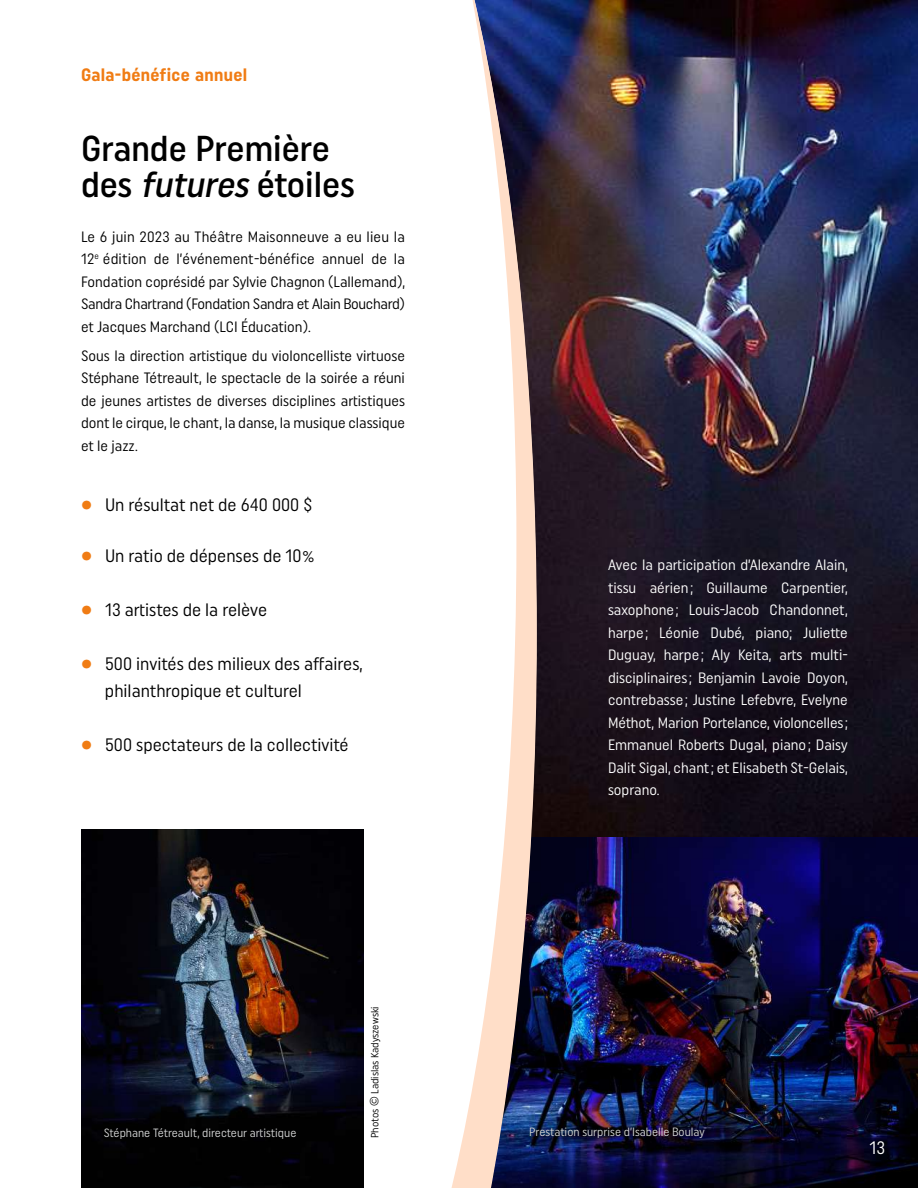
<style>
.page{position:relative;width:918px;height:1188px;background:#fff}
.page>*{position:absolute;margin:0;border:0;box-sizing:border-box;transform-origin:0 0}
.t1{font:500 condensed 36px/36px "Uniform";color:#000}
.t2{font:condensed 18px/27px "Uniform";color:#000}
.t3{font:700 condensed 18px "Uniform";letter-spacing:.02em;color:#f07c14}
.t4{font:condensed 18px "Uniform";color:#fff}
.t5{font:condensed 15px/22.5px "Uniform";color:#000;text-align:justify}
.t6{font:condensed 15px/22.5px "Uniform";color:#fff;text-align:justify}
.t7{font:condensed 12px "Uniform";color:#d4d5d5}
.t8{font:condensed 10.5px "Uniform";color:#000}
.s1{font-style:italic}
.s2{font-weight:900;font-size:28.5px;color:#f07c14}
.s3{font-size:12px}
</style>
<div class="page">
<img style="left:537px;top:0;width:381px;height:837px">
<img style="left:537px;top:837px;width:381px;height:351px">
<svg style="left:516px;top:0;width:21px;height:1188px;background:#82757d"></svg>
<svg style="left:451px;top:0;width:65px;height:1188px"></svg>
<img style="left:81px;top:829px;width:283px;height:359px">
<p class="t3" style="left:81px;top:64px;width:168px">Gala-bénéfice annuel</p>
<h1 class="t1" style="left:81px;top:129px;width:275px">Grande Première des <span class="s1">futures</span> étoiles</h1>
<p class="t5" style="left:81px;top:225px;width:326px">Le 6 juin 2023 au Théâtre Maisonneuve a eu lieu la 12<sup>e</sup> édition de l’événement-bénéfice annuel de la Fondation coprésidé par Sylvie Chagnon (Lallemand), Sandra Chartrand (Fondation Sandra et Alain Bouchard) et Jacques Marchand (LCI Éducation).</p>
<p class="t5" style="left:81px;top:344px;width:326px">Sous la direction artistique du violoncelliste virtuose Stéphane Tétreault, le spectacle de la soirée a réuni de jeunes artistes de diverses disciplines artistiques dont le cirque, le chant, la danse, la musique classique et le jazz.</p>
<p class="t2" style="left:81px;top:491px;width:233px"><span class="s2">•</span> Un résultat net de 640 000 $</p>
<p class="t2" style="left:81px;top:542px;width:235px"><span class="s2">•</span> Un ratio de dépenses de 10%</p>
<p class="t2" style="left:81px;top:596px;width:188px"><span class="s2">•</span> 13 artistes de la relève</p>
<p class="t2" style="left:105px;top:650px;width:259px;text-indent:-24px"><span class="s2">•</span> 500 invités des milieux des affaires, philanthropique et culturel</p>
<p class="t2" style="left:81px;top:731px;width:269px"><span class="s2">•</span> 500 spectateurs de la collectivité</p>
<p class="t6" style="left:608px;top:554px;width:241px">Avec la participation d’Alexandre Alain, tissu aérien; Guillaume Carpentier, saxophone; Louis-Jacob Chandonnet, harpe; Léonie Dubé, piano; Juliette Duguay, harpe; Aly Keita, arts multi‑ disciplinaires; Benjamin Lavoie Doyon, contrebasse; Justine Lefebvre, Evelyne Méthot, Marion Portelance, violoncelles; Emmanuel Roberts Dugal, piano; Daisy Dalit Sigal, chant; et Elisabeth St-Gelais, soprano.</p>
<p class="t8" style="left:368px;top:1138px;width:134px;rotate:-90deg">Photos <span class="s3">©</span> Ladislas Kadyszewski</p>
<p class="t7" style="left:104px;top:1125px;width:194px">Stéphane Tétreault, directeur artistique</p>
<p class="t7" style="left:529px;top:1125px;width:177px">Prestation surprise d’Isabelle Boulay</p>
<p class="t4" style="left:870px;top:1137px;width:17px">13</p>
</div>
